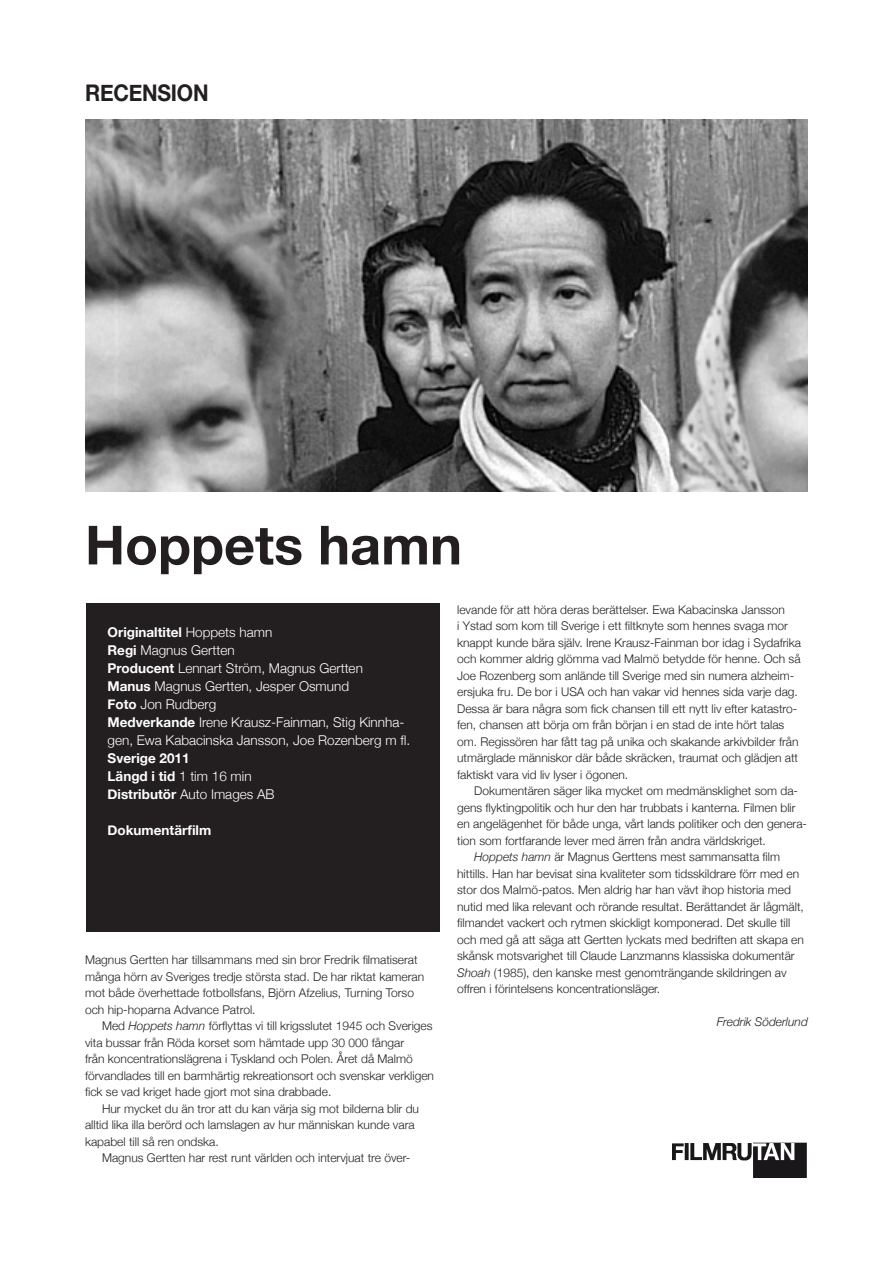
<style>
.page{position:relative;width:893px;height:1263px;background:#fff}
.page>*{position:absolute;margin:0;border:0;box-sizing:border-box;transform-origin:0 0}
.t1{font:700 54px "Helvetica Neue";color:#231f20}
.t2{font:700 22.95px "Helvetica Neue";letter-spacing:-.01em;color:#231f20;scale:.92 1}
.t3{font:300 13.5px/18px "Helvetica Neue";color:#fff}
.t4{font:700 13.5px "Helvetica Neue";color:#fff}
.t5{font:300 12px/16.5px "Helvetica Neue";color:#231f20}
.t6{font:italic 300 12px "Helvetica Neue";color:#231f20}
.s1{font-weight:300}
.s2{font-weight:700}
.s3{font-style:italic}
</style>
<div class="page">
<img style="left:673px;top:1142px;width:134px;height:36px">
<div style="left:86px;top:603px;width:354px;height:328px;background:#231f20"></div>
<img style="left:85px;top:120px;width:723px;height:372px">
<p class="t2" style="left:85px;top:79px;width:136px">recension</p>
<p class="t1" style="left:85px;top:512px;width:378px">Hoppets hamn</p>
<p class="t4" style="left:108px;top:624px;width:166px">Originaltitel <span class="s1">Hoppets hamn</span></p>
<p class="t3" style="left:108px;top:641px;width:128px"><span class="s2">Regi</span> Magnus Gertten</p>
<p class="t3" style="left:108px;top:659px;width:257px"><span class="s2">Producent</span> Lennart Ström, Magnus Gertten</p>
<p class="t3" style="left:108px;top:677px;width:243px"><span class="s2">Manus</span> Magnus Gertten, Jesper Osmund</p>
<p class="t3" style="left:108px;top:695px;width:110px"><span class="s2">Foto</span> Jon Rudberg</p>
<p class="t3" style="left:108px;top:713px;width:304px"><span class="s2">Medverkande</span> Irene Krausz-Fainman, Stig Kinnha&shy;gen, Ewa Kabacinska Jansson, Joe Rozenberg m fl.</p>
<p class="t4" style="left:108px;top:750px;width:84px">Sverige 2011</p>
<p class="t4" style="left:108px;top:768px;width:145px">Längd i tid <span class="s1">1 tim 16 min</span></p>
<p class="t3" style="left:108px;top:785px;width:169px"><span class="s2">Distributör</span> Auto Images AB</p>
<p class="t4" style="left:108px;top:822px;width:105px">Dokumentärfilm</p>
<p class="t5" style="left:85px;top:951px;width:341px">Magnus Gertten har tillsammans med sin bror Fredrik filmatiserat många hörn av Sveriges tredje största stad. De har riktat kameran mot både överhettade fotbollsfans, Björn Afzelius, Turning Torso och hip-hoparna Advance Patrol.</p>
<p class="t5" style="left:85px;top:1017px;width:350px;text-indent:17px">Med <span class="s3">Hoppets hamn</span> förflyttas vi till krigsslutet 1945 och Sveriges vita bussar från Röda korset som hämtade upp 30 000 fångar<br>från koncentrationslägrena i Tyskland och Polen. Året då Malmö förvandlades till en barmhärtig rekreationsort och svenskar verkligen fick se vad kriget hade gjort mot sina drabbade.</p>
<p class="t5" style="left:85px;top:1100px;width:335px;text-indent:17px">Hur mycket du än tror att du kan värja sig mot bilderna blir du alltid lika illa berörd och lamslagen av hur människan kunde vara kapabel till så ren ondska.</p>
<p class="t5" style="left:102px;top:1149px;width:310px">Magnus Gertten har rest runt världen och intervjuat tre över-</p>
<p class="t5" style="left:457px;top:601px;width:345px">levande för att höra deras berättelser. Ewa Kabacinska Jansson<br>i Ystad som kom till Sverige i ett filtknyte som hennes svaga mor knappt kunde bära själv. Irene Krausz-Fainman bor idag i Sydafrika och kommer aldrig glömma vad Malmö betydde för henne. Och så Joe Rozenberg som anlände till Sverige med sin numera alzheim&shy;ersjuka fru. De bor i USA och han vakar vid hennes sida varje dag.</p>
<p class="t5" style="left:457px;top:700px;width:343px">Dessa är bara några som fick chansen till ett nytt liv efter katastro&shy;fen, chansen att börja om från början i en stad de inte hört talas om. Regissören har fått tag på unika och skakande arkivbilder från utmärglade människor där både skräcken, traumat och glädjen att faktiskt vara vid liv lyser i ögonen.</p>
<p class="t5" style="left:457px;top:782px;width:351px;text-indent:17px">Dokumentären säger lika mycket om medmänsklighet som da&shy;gens flyktingpolitik och hur den har trubbats i kanterna. Filmen blir en angelägenhet för både unga, vårt lands politiker och den genera&shy;tion som fortfarande lever med ärren från andra världskriget.</p>
<p class="t5" style="left:457px;top:848px;width:348px;text-indent:17px"><span class="s3">Hoppets hamn</span> är Magnus Gerttens mest sammansatta film hittills. Han har bevisat sina kvaliteter som tidsskildrare förr med en stor dos Malmö-patos. Men aldrig har han vävt ihop historia med nutid med lika relevant och rörande resultat. Berättandet är lågmält, filmandet vackert och rytmen skickligt komponerad. Det skulle till och med gå att säga att Gertten lyckats med bedriften att skapa en skånsk motsvarighet till Claude Lanzmanns klassiska dokumentär <span class="s3">Shoah</span> (1985), den kanske mest genomträngande skildringen av offren i förintelsens koncentrationsläger.</p>
<p class="t6" style="left:717px;top:1015px;width:93px">Fredrik Söderlund</p>
</div>
